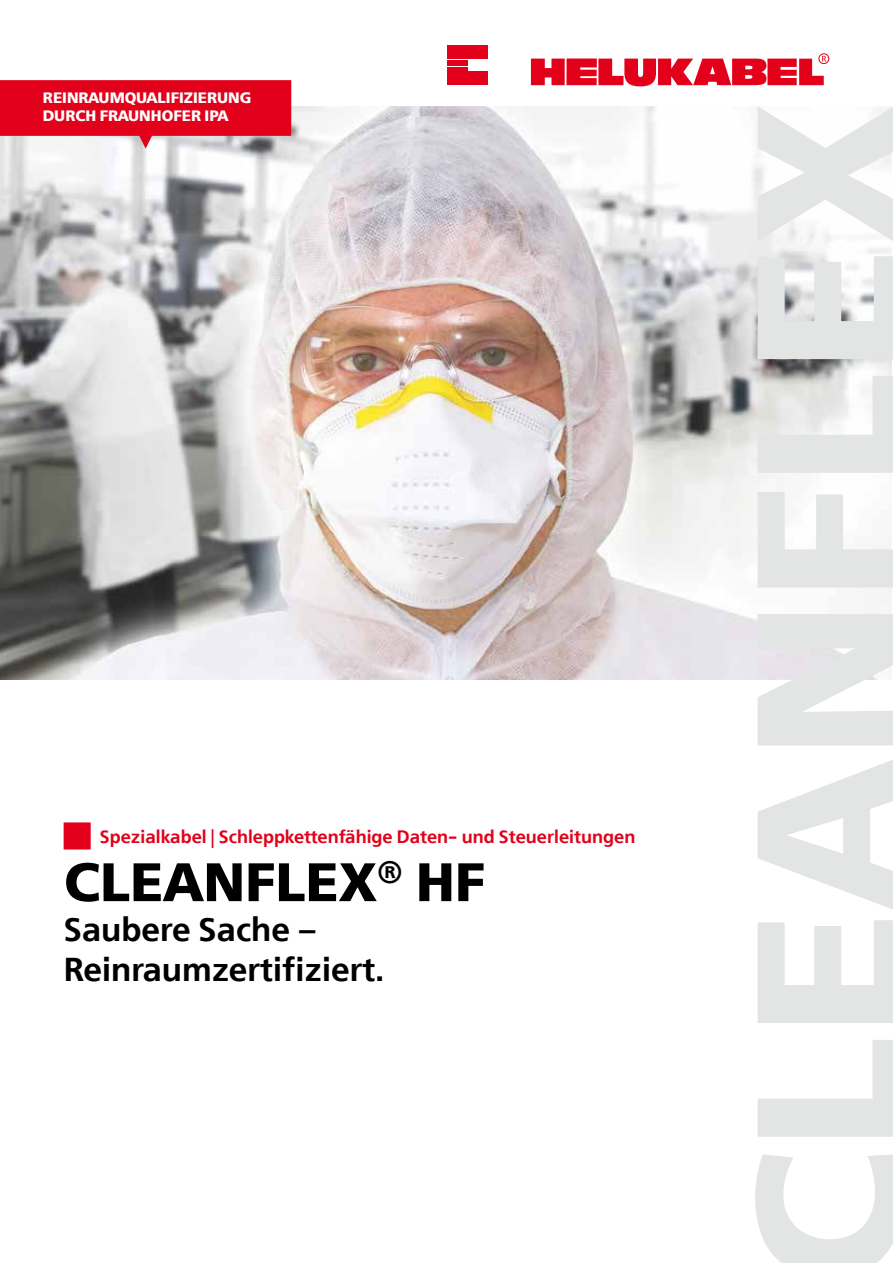
<style>
.page{position:relative;width:893px;height:1263px;background:#fff}
.page>*{position:absolute;margin:0;border:0;box-sizing:border-box;transform-origin:0 0}
.t1{font:700 54px "Free Set";color:#000}
.t2{font:600 33px/39.6px "Free Set";color:#000}
.t3{font:600 18px "Free Set";color:#e2001a}
.t4{font:700 15px/18px "Free Set";color:#fff}
</style>
<div class="page">
<img style="left:0;top:106px;width:755px;height:574px">
<div style="left:447px;top:45px;width:40px;height:14px;background:#e2001a"></div>
<div style="left:447px;top:71px;width:40px;height:14px;background:#e2001a"></div>
<div style="left:818px;top:53px;width:11px;height:11px;border:1px solid #e2001a;border-radius:50%"></div>
<svg style="left:531px;top:56px;width:295px;height:30px"></svg>
<svg style="left:447px;top:60px;width:20px;height:8px"></svg>
<hr style="left:447px;top:69px;width:20px;height:2px;background:#e2001a">
<svg style="left:0;top:80px;width:291px;height:69px;background:#e0293e"></svg>
<svg style="left:755px;top:106px;width:138px;height:1157px;fill:#e3e4e4"></svg>
<p class="t4" style="left:43px;top:89px;width:210px">REINRAUMQUALIFIZIERUNG<br>DURCH FRAUNHOFER IPA</p>
<p class="t3" style="left:100px;top:825px;width:537px">Spezialkabel | Schleppkettenfähige Daten- und Steuerleitungen</p>
<h1 class="t1" style="left:64px;top:850px;width:423px">CLEANFLEX<sup>®</sup> HF</h1>
<h2 class="t2" style="left:64px;top:911px;width:322px">Saubere Sache –<br>Reinraumzertifiziert.</h2>
</div>
